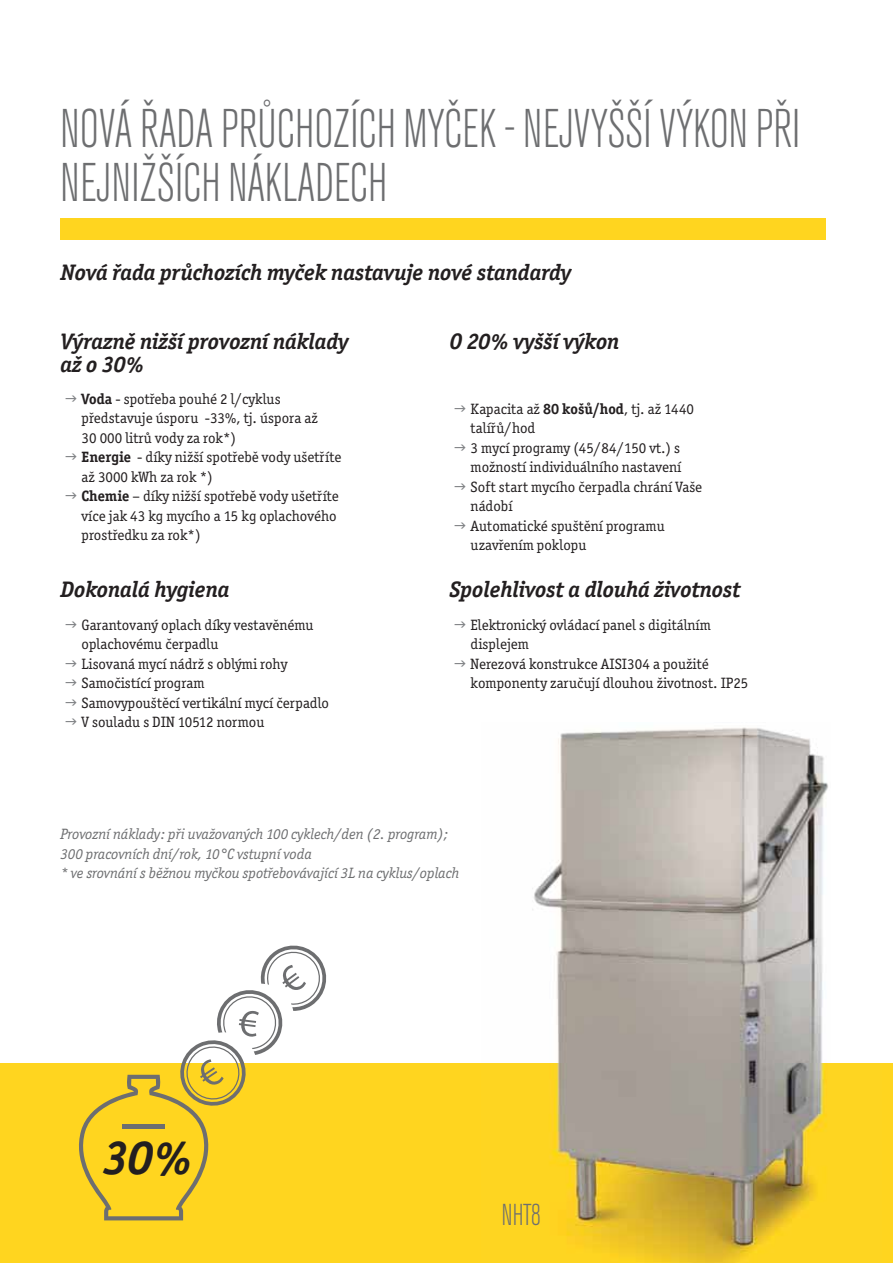
<style>
.page{position:relative;width:893px;height:1263px;background:#fff}
.page>*{position:absolute;margin:0;border:0;box-sizing:border-box;transform-origin:0 0}
.t1{font:300 condensed 54px/54px "Akzidenz Grotesk Pro";color:#6d6e70;scale:.9 1}
.t2{font:italic 700 47.85px "Officina Serif Itc TOT";color:#231f20}
.t3{font:300 condensed 30px "Akzidenz Grotesk Pro";color:#6d6e70;scale:.9 1}
.t4{font:italic 700 22.5px/22.5px "Officina Serif Itc TOT";color:#231f20}
.t5{font:15px/19.5px "Officina Serif Itc TOT";color:#231f20}
.t6{font:italic 15px/19.5px "Officina Serif Itc TOT";color:#6d6e70}
.s1{font-weight:700}
</style>
<div class="page">
<div style="left:60px;top:218px;width:765px;height:21px;background:#ffd51f"></div>
<div style="left:0;top:1063px;width:893px;height:200px;background:#ffd51f"></div>
<img style="left:532px;top:727px;width:296px;height:536px">
<svg style="left:79px;top:945px;width:248px;height:275px"></svg>
<h1 class="t1" style="left:61px;top:102px;width:823px">NOVÁ ŘADA PRŮCHOZÍCH MYČEK - NEJVYŠŠÍ VÝKON PŘI<br>NEJNIŽŠÍCH NÁKLADECH</h1>
<h3 class="t4" style="left:60px;top:263px;width:512px">Nová řada průchozích myček nastavuje nové standardy</h3>
<h3 class="t4" style="left:60px;top:332px;width:290px">Výrazně nižší provozní náklady až o 30%</h3>
<p class="t5" style="left:82px;top:390px;width:261px"><span class="s1">Voda</span> - spotřeba pouhé 2 l/cyklus představuje úsporu -33%, tj. úspora až<br>30 000 litrů vody za rok*)<br><span class="s1">Energie</span> - díky nižší spotřebě vody ušetříte až 3000 kWh za rok *)<br><span class="s1">Chemie</span> – díky nižší spotřebě vody ušetříte více jak 43 kg mycího a 15 kg oplachového prostředku za rok*)</p>
<h3 class="t4" style="left:60px;top:580px;width:170px">Dokonalá hygiena</h3>
<p class="t5" style="left:82px;top:616px;width:249px">Garantovaný oplach díky vestavěnému oplachovému čerpadlu<br>Lisovaná mycí nádrž s oblými rohy<br>Samočistící program<br>Samovypouštěcí vertikální mycí čerpadlo<br>V souladu s DIN 10512 normou</p>
<h3 class="t4" style="left:449px;top:332px;width:171px">O 20% vyšší výkon</h3>
<p class="t5" style="left:471px;top:400px;width:233px">Kapacita až <span class="s1">80 košů/hod</span>, tj. až 1440 talířů/hod<br>3 mycí programy (45/84/150 vt.) s možností individuálního nastavení<br>Soft start mycího čerpadla chrání Vaše nádobí<br>Automatické spuštění programu uzavřením poklopu</p>
<h3 class="t4" style="left:449px;top:580px;width:293px">Spolehlivost a dlouhá životnost</h3>
<p class="t5" style="left:471px;top:616px;width:279px">Elektronický ovládací panel s digitálním displejem<br>Nerezová konstrukce AISI304 a použité komponenty zaručují dlouhou životnost. IP25</p>
<p class="t6" style="left:60px;top:825px;width:400px">Provozní náklady: při uvažovaných 100 cyklech/den (2. program);<br>300 pracovních dní/rok, 10°C vstupní voda<br>* ve srovnání s běžnou myčkou spotřebovávající 3L na cyklus/oplach</p>
<h2 class="t2" style="left:103px;top:1139px;width:91px">30%</h2>
<h3 class="t3" style="left:502px;top:1197px;width:45px">NHT8</h3>
</div>
